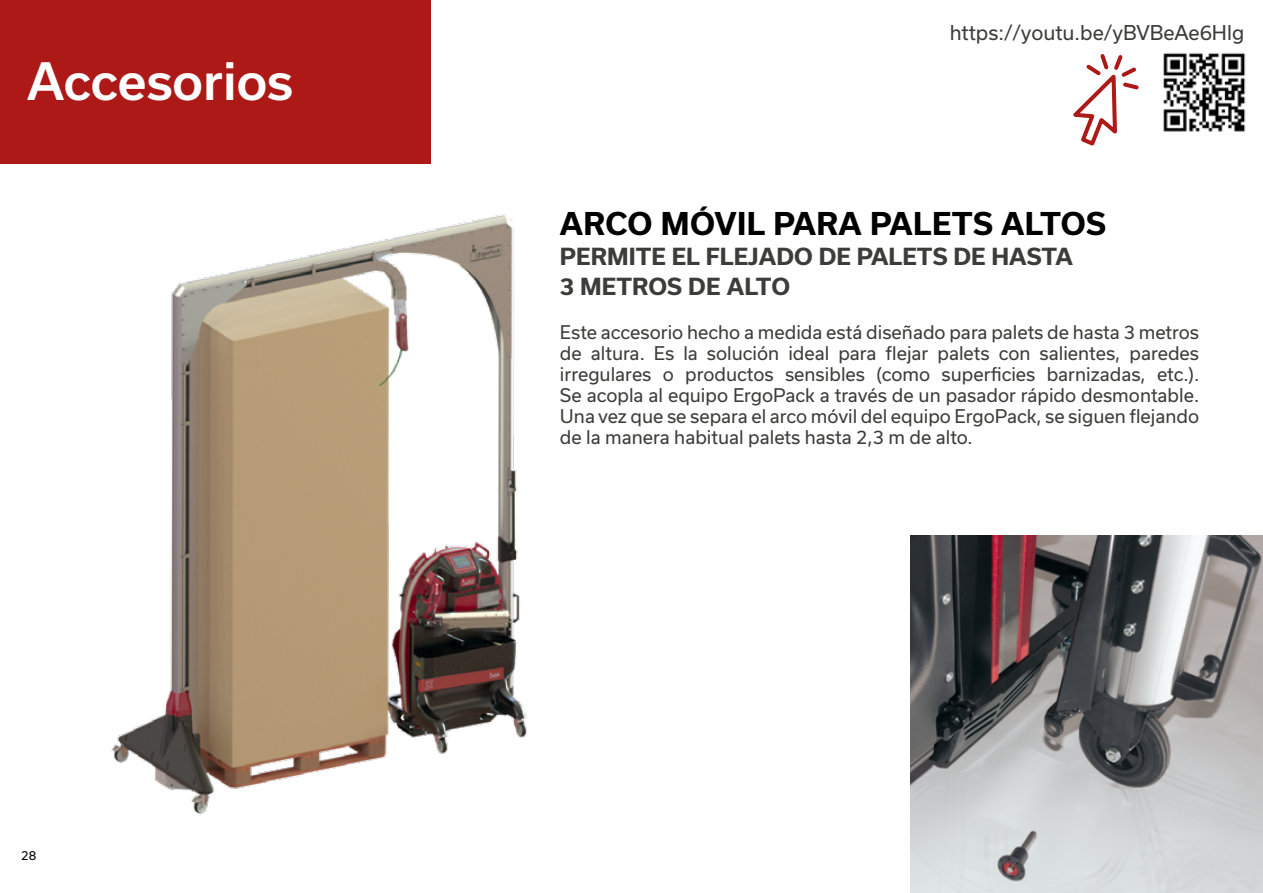
<style>
.page{position:relative;width:1263px;height:893px;background:#fff}
.page>*{position:absolute;margin:0;border:0;box-sizing:border-box;transform-origin:0 0}
.t1{font:500 49.2px "Usual";color:#fff}
.t2{font:700 30px "Usual";letter-spacing:.015em;color:#000}
.t3{font:700 22.5px/30px "Usual";letter-spacing:.005em;color:#3c3c3b}
.t4{font:19.5px "Usual";color:#3c3c3b}
.t5{font:18px/21px "Usual";color:#3c3c3b;text-align:justify}
.t6{font:12px "Usual";color:#000}
</style>
<div class="page">
<img style="left:111px;top:214px;width:417px;height:601px">
<img style="left:910px;top:536px;width:353px;height:357px">
<div style="left:0;top:0;width:430px;height:164px;background:#ac1917"></div>
<svg style="left:1073px;top:54px;width:66px;height:92px"></svg>
<img style="left:1163px;top:52px;width:83px;height:80px">
<h1 class="t1" style="left:27px;top:53px;width:268px">Accesorios</h1>
<p class="t6" style="left:21px;top:848px;width:17px">28</p>
<p class="t4" style="left:950px;top:21px;width:296px">https://youtu.be/yBVBeAe6Hlg</p>
<h2 class="t2" style="left:560px;top:207px;width:547px">ARCO MÓVIL PARA PALETS ALTOS</h2>
<p class="t3" style="left:560px;top:242px;width:514px">PERMITE EL FLEJADO DE PALETS DE HASTA<br>3 METROS DE ALTO</p>
<p class="t5" style="left:560px;top:322px;width:641px">Este accesorio hecho a medida está diseñado para palets de hasta 3 metros de altura. Es la solución ideal para flejar palets con salientes, paredes irregulares o productos sensibles (como superficies barnizadas, etc.).<br>Se acopla al equipo ErgoPack a través de un pasador rápido desmontable.<br>Una vez que se separa el arco móvil del equipo ErgoPack, se siguen flejando de la manera habitual palets hasta 2,3 m de alto.</p>
</div>
